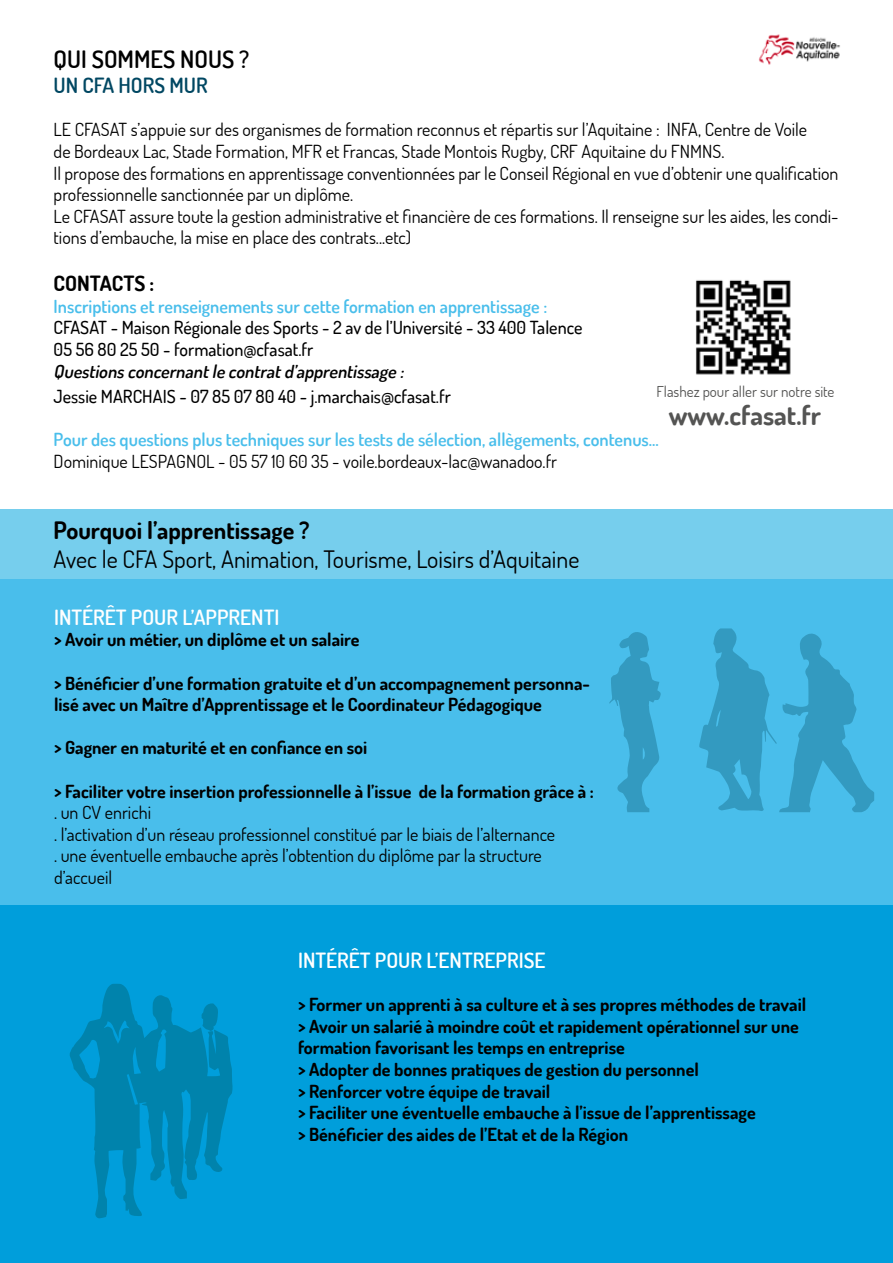
<style>
.page{position:relative;width:893px;height:1263px;background:#fff}
.page>*{position:absolute;margin:0;border:0;box-sizing:border-box;transform-origin:0 0}
.t1{font:700 27px "Terminal Dosis";color:#545453}
.t2{font:24px "Terminal Dosis";color:#000}
.t3{font:700 24px "Terminal Dosis";color:#000}
.t4{font:600 24px "Terminal Dosis";color:#000}
.t5{font:600 21px "Terminal Dosis";color:#fff}
.t6{font:600 21px "Terminal Dosis";color:#004762}
.t7{font:700 21px "Terminal Dosis";color:#000}
.t8{font:18px/21.6px "Terminal Dosis";color:#000}
.t9{font:700 18px/21.6px "Terminal Dosis";color:#000}
.t10{font:500 18px/21.6px "Terminal Dosis";color:#000}
.t11{font:600 18px "Terminal Dosis";color:#49beeb}
.t12{font:italic 600 18px "Terminal Dosis";color:#000}
.t13{font:15px "Terminal Dosis";color:#545453}
</style>
<div class="page">
<div style="left:0;top:510px;width:892px;height:69px;background:#76ceed"></div>
<div style="left:0;top:579px;width:892px;height:327px;background:#49beeb"></div>
<div style="left:0;top:906px;width:892px;height:357px;background:#009edb"></div>
<svg style="left:69px;top:984px;width:164px;height:234px"></svg>
<svg style="left:699px;top:628px;width:175px;height:184px"></svg>
<svg style="left:609px;top:632px;width:52px;height:180px"></svg>
<img style="left:759px;top:34px;width:81px;height:31px">
<img style="left:695px;top:280px;width:96px;height:95px">
<h2 class="t4" style="left:54px;top:44px;width:197px">QUI SOMMES NOUS ?</h2>
<p class="t6" style="left:54px;top:72px;width:156px">Un cfa hors mur</p>
<p class="t8" style="left:54px;top:119px;width:786px">LE CFASAT s’appuie sur des organismes de formation reconnus et répartis sur l’Aquitaine : INFA, Centre de Voile<br>de Bordeaux Lac, Stade Formation, MFR et Francas, Stade Montois Rugby, CRF Aquitaine du FNMNS.<br>Il propose des formations en apprentissage conventionnées par le Conseil Régional en vue d’obtenir une qualification professionnelle sanctionnée par un diplôme.<br>Le CFASAT assure toute la gestion administrative et financière de ces formations. Il renseigne sur les aides, les condi&shy;tions d’embauche, la mise en place des contrats...etc)</p>
<p class="t7" style="left:54px;top:270px;width:70px">CONTACTS</p>
<p class="t7" style="left:150px;top:270px;width:6px">:</p>
<p class="t11" style="left:54px;top:295px;width:495px">Inscriptions et renseignements sur cette formation en apprentissage :</p>
<p class="t10" style="left:54px;top:317px;width:530px">CFASAT - Maison Régionale des Sports - 2 av de l’Université - 33 400 Talence<br>05 56 80 25 50 - formation@cfasat.fr</p>
<p class="t12" style="left:54px;top:359px;width:355px">Questionsconcernantle contratd’apprentissage :</p>
<p class="t10" style="left:54px;top:385px;width:399px">Jessie MARCHAIS - 07 85 07 80 40 - j.marchais@cfasat.fr</p>
<p class="t11" style="left:54px;top:428px;width:607px">Pour des questions plus techniques sur les tests de sélection, allègements, contenus...</p>
<p class="t8" style="left:54px;top:450px;width:505px">Dominique LESPAGNOL - 05 57 10 60 35 - voile.bordeaux-lac@wanadoo.fr</p>
<p class="t13" style="left:656px;top:382px;width:179px">Flashez pour aller sur notre site</p>
<h1 class="t1" style="left:669px;top:398px;width:154px">www.cfasat.fr</h1>
<h2 class="t3" style="left:54px;top:515px;width:257px">Pourquoi l’apprentissage ?</h2>
<h2 class="t2" style="left:54px;top:543px;width:527px">Avec le CFA Sport, Animation, Tourisme, Loisirs d’Aquitaine</h2>
<p class="t5" style="left:54px;top:603px;width:11px">INTÉR</p>
<p class="t5" style="left:105px;top:603px;width:135px">ÊT POUR L’APPRENTI</p>
<p class="t9" style="left:54px;top:628px;width:307px">&gt; Avoir un métier, un diplôme et un salaire</p>
<p class="t9" style="left:54px;top:672px;width:537px">&gt; Bénéficier d’une formation gratuite et d’un accompagnement personna&shy;lisé avec un Maître d’Apprentissage et le Coordinateur Pédagogique</p>
<p class="t9" style="left:54px;top:736px;width:315px">&gt; Gagner en maturité et en confiance en soi</p>
<p class="t9" style="left:54px;top:780px;width:541px">&gt; Faciliter votre insertion professionnelle à l’issue de la formation grâce à :</p>
<p class="t8" style="left:54px;top:801px;width:503px">. un CV enrichi<br>. l’activation d’un réseau professionnel constitué par le biais de l’alternance . une éventuelle embauche après l’obtention du diplôme par la structure d’accueil</p>
<p class="t5" style="left:298px;top:947px;width:11px">INTÉR</p>
<p class="t5" style="left:349px;top:947px;width:102px">ÊT POUR L’ENTRE</p>
<p class="t5" style="left:496px;top:947px;width:22px">PRISE</p>
<p class="t9" style="left:298px;top:993px;width:510px">&gt; Former un apprenti à sa culture et à ses propres méthodes de travail &gt; Avoir un salarié à moindre coût et rapidement opérationnel sur une formation favorisant les temps en entreprise<br>&gt; Adopter de bonnes pratiques de gestion du personnel<br>&gt; Renforcer votre équipe de travail<br>&gt; Faciliter une éventuelle embauche à l’issue de l’apprentissage<br>&gt; Bénéficier des aides de l’Etat et de la Région</p>
</div>
